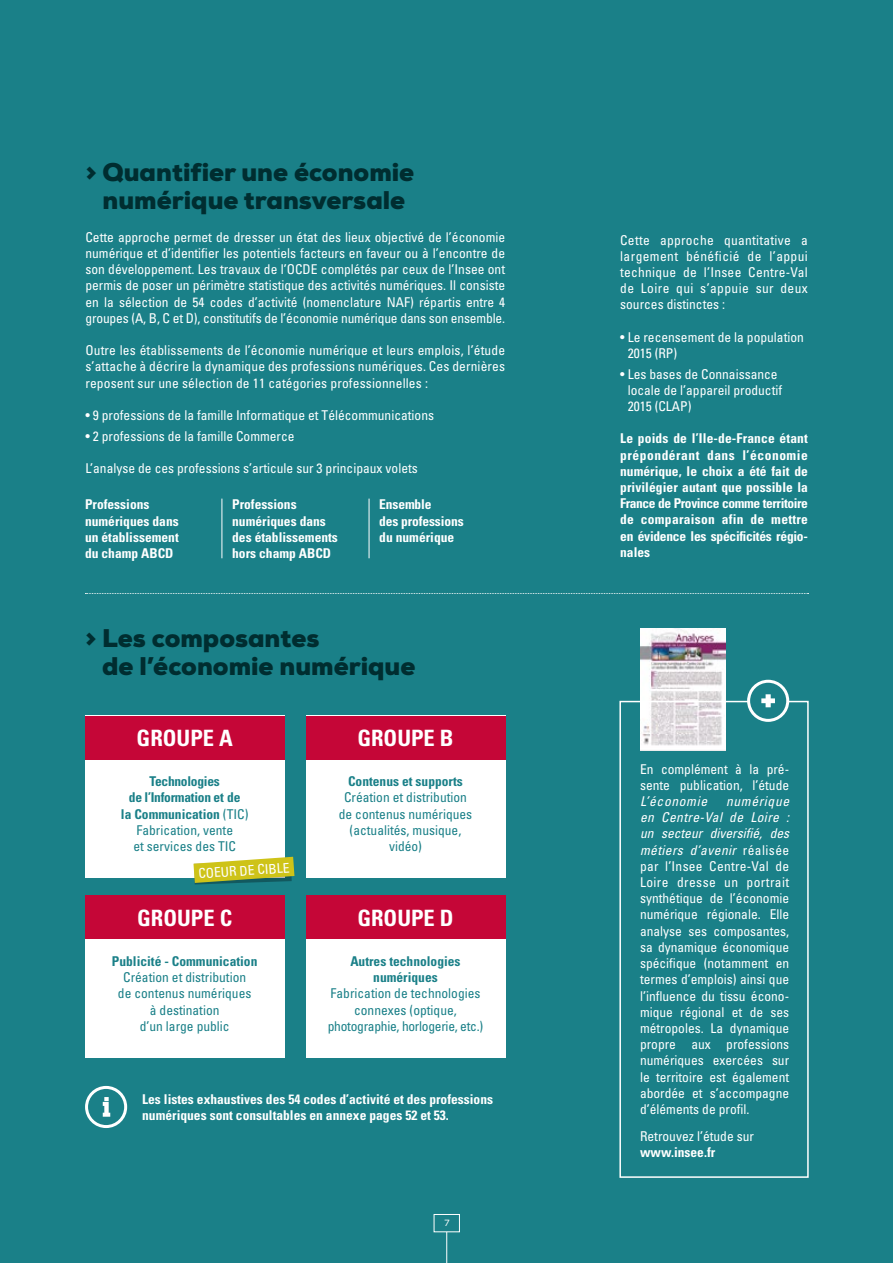
<style>
.page{position:relative;width:893px;height:1263px;background:#1a8088}
.page>*{position:absolute;margin:0;border:0;box-sizing:border-box;transform-origin:0 0}
.t1{font:900 25.5px/28.5px "Nexa";color:#002d30;text-align:center}
.t2{font:700 condensed 22.5px "Univers";color:#fff}
.t3{font:condensed 13.5px/16.2px "Univers";color:#fff;text-align:justify}
.t4{font:700 condensed 13.5px/16.2px "Univers";color:#fff}
.t5{font:condensed 13.5px/16.2px "Univers";color:#1a8088;text-align:center}
.t6{font:700 condensed 13.5px/16.2px "Univers";letter-spacing:-.02em;color:#1a8088;text-align:center}
.t7{font:700 condensed 13.5px/16.2px "Univers";color:#1a8088;text-align:center}
.t8{font:italic condensed 13.5px "Univers";letter-spacing:.05em;color:#fff}
.t9{font:9px "Nexa";color:#fff}
.s1{font-weight:400}
.s2{font-style:italic}
</style>
<div class="page">
<hr style="left:369px;top:499px;width:1px;height:59px;background:#fff">
<hr style="left:222px;top:499px;width:1px;height:59px;background:#fff">
<svg style="left:85px;top:593px;width:723px;height:1px"></svg>
<svg style="left:103px;top:1097px;width:7px;height:20px"></svg>
<div style="left:85px;top:1086px;width:42px;height:42px;border:3px solid #fff;border-radius:50%"></div>
<img style="left:640px;top:629px;width:86px;height:121px">
<hr style="left:446px;top:1232px;width:1px;height:31px;background:#fff">
<div style="left:434px;top:1214px;width:26px;height:18px;border:1px solid #fff"></div>
<div style="left:85px;top:716px;width:199px;height:162px;background:#fff"></div>
<div style="left:85px;top:895px;width:199px;height:163px;background:#fff"></div>
<div style="left:306px;top:716px;width:199px;height:162px;background:#fff"></div>
<div style="left:306px;top:895px;width:199px;height:163px;background:#fff"></div>
<div style="left:85px;top:716px;width:199px;height:43px;background:#c50637"></div>
<div style="left:306px;top:716px;width:199px;height:43px;background:#c50637"></div>
<div style="left:85px;top:895px;width:199px;height:44px;background:#c50637"></div>
<div style="left:306px;top:895px;width:199px;height:44px;background:#c50637"></div>
<svg style="left:193px;top:857px;width:101px;height:27px"></svg>
<div style="left:619px;top:701px;width:190px;height:477px;border:2px solid #fff"></div>
<div style="left:749px;top:681px;width:39px;height:39px;background:#1a8088;border-radius:50%"></div>
<div style="left:747px;top:680px;width:42px;height:42px;border:3px solid #fff;border-radius:50%"></div>
<svg style="left:761px;top:694px;width:14px;height:13px"></svg>
<h1 class="t1" style="left:85px;top:158px;width:330px">&gt; Quantifier une économie numérique transversale</h1>
<p class="t3" style="left:85px;top:229px;width:421px">Cette approche permet de dresser un état des lieux objectivé de l’économie numérique et d’identifier les potentiels facteurs en faveur ou à l’encontre de son développement. Les travaux de l’OCDE complétés par ceux de l’Insee ont permis de poser un périmètre statistique des activités numériques. Il consiste en la sélection de 54 codes d’activité (nomenclature NAF) répartis entre 4 groupes (A, B, C et D), constitutifs de l’économie numérique dans son ensemble.</p>
<p class="t3" style="left:85px;top:342px;width:421px">Outre les établissements de l’économie numérique et leurs emplois, l’étude s’attache à décrire la dynamique des professions numériques. Ces dernières reposent sur une sélection de 11 catégories professionnelles :</p>
<p class="t3" style="left:85px;top:407px;width:350px">• 9 professions de la famille Informatique et Télécommunications</p>
<p class="t3" style="left:85px;top:427px;width:211px">• 2 professions de la famille Commerce</p>
<p class="t3" style="left:85px;top:460px;width:334px">L’analyse de ces professions s’articule sur 3 principaux volets</p>
<p class="t4" style="left:85px;top:496px;width:95px">Professions numériques dans un établissement du champ ABCD</p>
<p class="t4" style="left:232px;top:496px;width:107px">Professions numériques dans des établissements hors champ ABCD</p>
<p class="t4" style="left:379px;top:496px;width:86px">Ensemble<br>des professions du numérique</p>
<h1 class="t1" style="left:102px;top:623px;width:315px;text-align:left;text-indent:-17px">&gt; Les composantes<br>de l’économie numérique</h1>
<h2 class="t2" style="left:137px;top:725px;width:98px">GROUPE A</h2>
<h2 class="t2" style="left:357px;top:725px;width:98px">GROUPE B</h2>
<p class="t6" style="left:121px;top:773px;width:129px">Technologies<br>de l’Information et de<br>la Communication <span class="s1">(TIC)<br>Fabrication, vente<br>et services des TIC</span></p>
<p class="t3" style="left:198px;top:865px;width:93px;rotate:-4deg">COEUR DE CIBLE</p>
<p class="t7" style="left:348px;top:773px;width:116px">Contenus et supports</p>
<p class="t5" style="left:339px;top:789px;width:135px">Création et distribution de contenus numériques (actualités, musique, vidéo)</p>
<h2 class="t2" style="left:137px;top:904px;width:97px">GROUPE C</h2>
<h2 class="t2" style="left:357px;top:904px;width:98px">GROUPE D</h2>
<p class="t7" style="left:112px;top:953px;width:147px">Publicité - Communication</p>
<p class="t5" style="left:118px;top:969px;width:135px">Création et distribution de contenus numériques à destination<br>d’un large public</p>
<p class="t7" style="left:350px;top:953px;width:112px">Autres technologies numériques</p>
<p class="t5" style="left:328px;top:985px;width:157px">Fabrication de technologies connexes (optique, photographie, horlogerie, etc.)</p>
<p class="t4" style="left:142px;top:1091px;width:352px">Les listes exhaustives des 54 codes d’activité et des professions numériques sont consultables en annexe pages 52 et 53.</p>
<p class="t9" style="left:444px;top:1217px;width:7px">7</p>
<p class="t3" style="left:620px;top:232px;width:189px">Cette approche quantitative a largement bénéficié de l’appui technique de l’Insee Centre-Val de Loire qui s’appuie sur deux sources distinctes :</p>
<p class="t3" style="left:628px;top:329px;width:178px;text-indent:-7px">• Le recensement de la population<br>2015 (RP)</p>
<p class="t3" style="left:628px;top:365px;width:156px;text-align:left;text-indent:-7px">• Les bases de Connaissance locale de l’appareil productif<br>2015 (CLAP)</p>
<p class="t4" style="left:620px;top:430px;width:189px;text-align:justify">Le poids de l’Ile-de-France étant prépondérant dans l’économie numérique, le choix a été fait de privilégier autant que possible la France de Province comme territoire de comparaison afin de mettre en évidence les spécificités régio&shy;nales</p>
<p class="t3" style="left:640px;top:760px;width:151px">En complément à la pré&shy;sente publication, l’étude</p>
<p class="t8" style="left:640px;top:793px;width:69px">L’économie</p>
<p class="t3" style="left:640px;top:793px;width:151px;text-indent:86px"><span class="s2">numérique en Centre-Val de Loire : un secteur diversifié, des métiers d’avenir</span> réalisée par l’Insee Centre-Val de Loire dresse un portrait synthétique de l’économie numérique régionale. Elle analyse ses composantes, sa dynamique économique spécifique (notamment en termes d’emplois) ainsi que l’influence du tissu écono&shy;mique régional et de ses métropoles. La dynamique propre aux professions numériques exercées sur le territoire est également abordée et s’accompagne d’éléments de profil.</p>
<p class="t3" style="left:640px;top:1128px;width:115px">Retrouvez l’étude sur</p>
<p class="t4" style="left:640px;top:1144px;width:77px">www.insee.fr</p>
</div>
